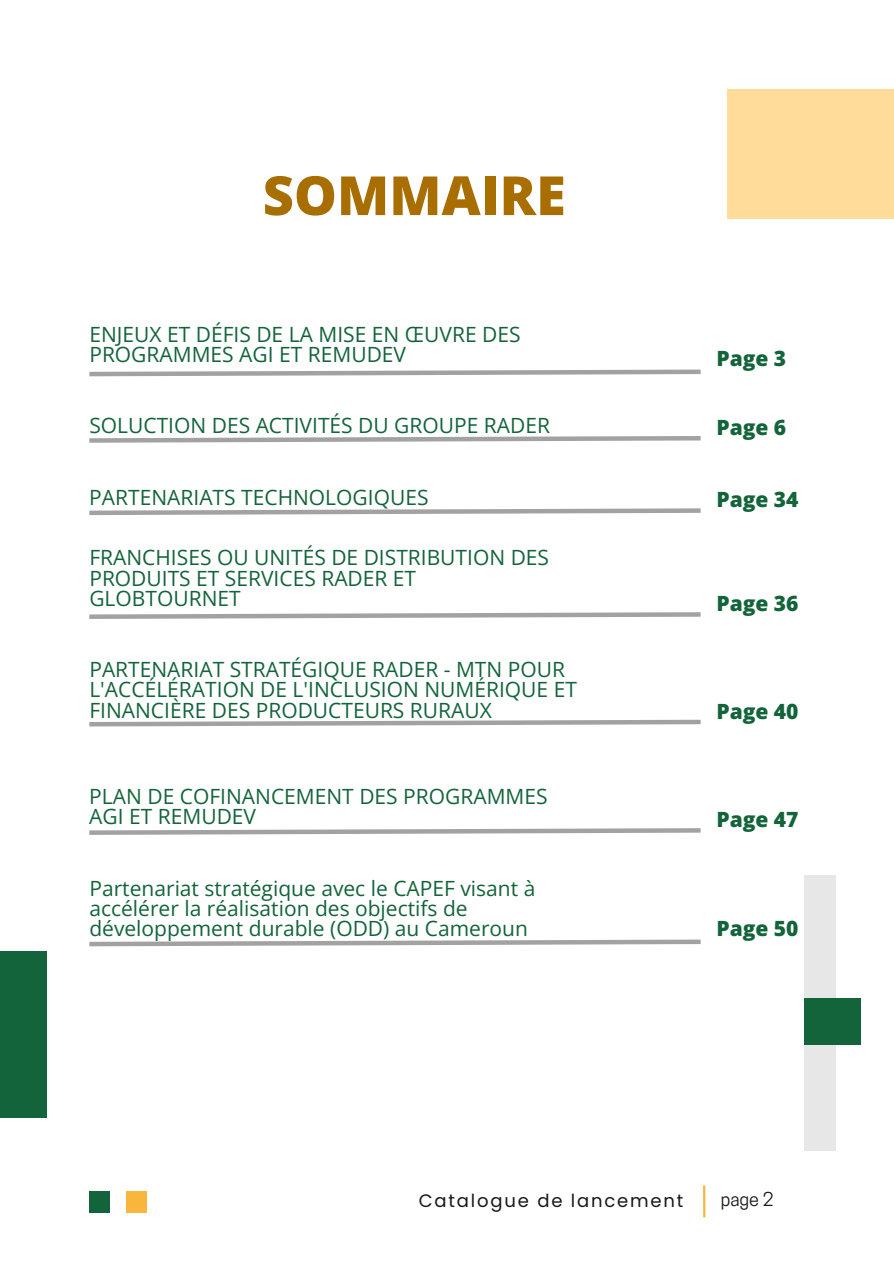
<style>
.page{position:relative;width:894px;height:1264px;background:#fff}
.page>*{position:absolute;margin:0;border:0;box-sizing:border-box;transform-origin:0 0}
.t1{font:800 54px "Open Sans";color:#a96e00}
.t2{font:21px/20.2px "Open Sans";color:#13643b}
.t3{font:800 21px "Open Sans";color:#13643b}
.t4{font:18px "Poppins";letter-spacing:.1em;color:#191717}
.t5{font:18px "Cooper Hewitt";color:#191717}
</style>
<div class="page">
<hr style="left:702px;top:1185px;width:3px;height:32px;background:#f8b63c">
<div style="left:127px;top:1190px;width:20px;height:22px;background:#f8b63c"></div>
<div style="left:89px;top:1190px;width:21px;height:22px;background:#13643b"></div>
<div style="left:727px;top:89px;width:166px;height:130px;background:#ffdc9a"></div>
<div style="left:804px;top:875px;width:31px;height:275px;background:#e7e7e7"></div>
<div style="left:0;top:950px;width:47px;height:167px;background:#13643b"></div>
<div style="left:804px;top:998px;width:56px;height:46px;background:#13643b"></div>
<svg style="left:89px;top:369px;width:612px;height:7px"></svg>
<svg style="left:89px;top:436px;width:612px;height:7px"></svg>
<svg style="left:89px;top:508px;width:612px;height:7px"></svg>
<svg style="left:89px;top:612px;width:612px;height:7px"></svg>
<svg style="left:89px;top:719px;width:612px;height:7px"></svg>
<svg style="left:89px;top:828px;width:612px;height:7px"></svg>
<svg style="left:89px;top:939px;width:612px;height:7px"></svg>
<h1 class="t1" style="left:263px;top:154px;width:304px">SOMMAIRE</h1>
<p class="t2" style="left:89px;top:323px;width:432px">ENJEUX ET DÉFIS DE LA MISE EN ŒUVRE DES<br>PROGRAMMES AGI ET REMUDEV</p>
<p class="t2" style="left:89px;top:414px;width:462px">SOLUCTION DES ACTIVITÉS DU GROUPE RADER</p>
<p class="t2" style="left:89px;top:487px;width:340px">PARTENARIATS TECHNOLOGIQUES</p>
<p class="t2" style="left:89px;top:547px;width:461px">FRANCHISES OU UNITÉS DE DISTRIBUTION DES<br>PRODUITS ET SERVICES RADER ET<br>GLOBTOURNET</p>
<p class="t2" style="left:89px;top:659px;width:489px">PARTENARIAT STRATÉGIQUE RADER - MTN POUR<br>L'ACCÉLÉRATION DE L'INCLUSION NUMÉRIQUE ET<br>FINANCIÈRE DES PRODUCTEURS RURAUX</p>
<p class="t2" style="left:89px;top:785px;width:459px">PLAN DE COFINANCEMENT DES PROGRAMMES<br>AGI ET REMUDEV</p>
<p class="t2" style="left:89px;top:877px;width:447px">Partenariat stratégique avec le CAPEF visant à accélérer la réalisation des objectifs de développement durable (ODD) au Cameroun</p>
<p class="t3" style="left:716px;top:343px;width:71px">Page 3</p>
<p class="t3" style="left:716px;top:411px;width:71px">Page 6</p>
<p class="t3" style="left:716px;top:484px;width:84px">Page 34</p>
<p class="t3" style="left:716px;top:587px;width:84px">Page 36</p>
<p class="t3" style="left:716px;top:695px;width:84px">Page 40</p>
<p class="t3" style="left:716px;top:803px;width:84px">Page 47</p>
<p class="t3" style="left:716px;top:912px;width:84px">Page 50</p>
<p class="t4" style="left:419px;top:1190px;width:266px">Catalogue de lancement</p>
<p class="t5" style="left:720px;top:1188px;width:54px">page 2</p>
</div>
